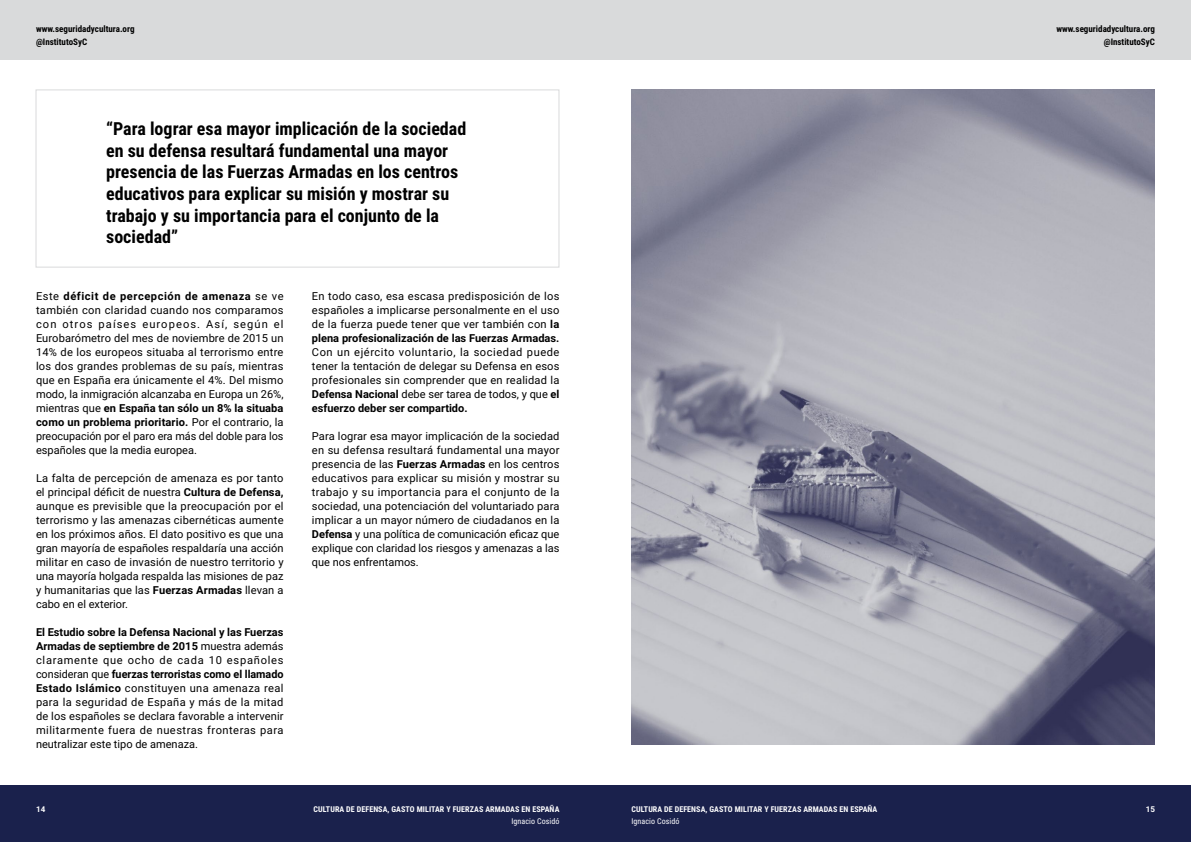
<style>
.page{position:relative;width:1191px;height:842px;background:#fff}
.page>*{position:absolute;margin:0;border:0;box-sizing:border-box;transform-origin:0 0}
.t1{font:700 18px/21.6px "Roboto Condensed";color:#000}
.t2{font:11px/14px "Roboto";color:#000;text-align:justify}
.t3{font:700 9px/12.4px "Roboto Condensed";color:#000;text-align:right}
.t4{font:700 8px "Roboto Condensed";letter-spacing:.01em;color:#fff}
.t5{font:8px "Roboto Condensed";letter-spacing:.01em;color:#fff}
.t6{font:700 8px "Roboto";color:#fff}
.s1{font-weight:700}
</style>
<div class="page">
<div style="left:595px;top:785px;width:596px;height:57px;background:#1a214c"></div>
<div style="left:595px;top:0;width:596px;height:60px;background:#d9dadb"></div>
<div style="left:0;top:785px;width:595px;height:57px;background:#1a214c"></div>
<div style="left:0;top:0;width:595px;height:60px;background:#d9dadb"></div>
<div style="left:36px;top:89px;width:523px;height:179px;border:1px solid #d9dadb"></div>
<img style="left:631px;top:89px;width:524px;height:655px">
<p class="t3" style="left:36px;top:23px;width:100px;text-align:left">www.seguridadycultura.org @InstitutoSyC</p>
<p class="t1" style="left:106px;top:117px;width:361px">“Para lograr esa mayor implicación de la sociedad en su defensa resultará fundamental una mayor presencia de las Fuerzas Armadas en los centros educativos para explicar su misión y mostrar su trabajo y su importancia para el conjunto de la sociedad”</p>
<p class="t2" style="left:36px;top:288px;width:249px">Este <span class="s1">déficit de percepción de amenaza</span> se ve también con claridad cuando nos comparamos con otros países europeos. Así, según el Eurobarómetro del mes de noviembre de 2015 un 14% de los europeos situaba al terrorismo entre los dos grandes problemas de su país, mientras que en España era únicamente el 4%. Del mismo modo, la inmigración alcanzaba en Europa un 26%, mientras que <span class="s1">en España tan sólo un 8% la situaba como un problema prioritario.</span> Por el contrario, la preocupación por el paro era más del doble para los españoles que la media europea.</p>
<p class="t2" style="left:36px;top:470px;width:249px">La falta de percepción de amenaza es por tanto el principal déficit de nuestra <span class="s1">Cultura de Defensa, </span>aunque es previsible que la preocupación por el terrorismo y las amenazas cibernéticas aumente en los próximos años. El dato positivo es que una gran mayoría de españoles respaldaría una acción militar en caso de invasión de nuestro territorio y una mayoría holgada respalda las misiones de paz y humanitarias que las <span class="s1">Fuerzas Armadas</span> llevan a cabo en el exterior.</p>
<p class="t2" style="left:36px;top:624px;width:249px"><span class="s1">El Estudio sobre la Defensa Nacional y las Fuerzas Armadas de septiembre de 2015</span> muestra además claramente que ocho de cada 10 españoles consideran que <span class="s1">fuerzas terroristas como el llamado Estado Islámico</span> constituyen una amenaza real para la seguridad de España y más de la mitad de los españoles se declara favorable a intervenir militarmente fuera de nuestras fronteras para neutralizar este tipo de amenaza.</p>
<p class="t2" style="left:312px;top:288px;width:249px">En todo caso, esa escasa predisposición de los españoles a implicarse personalmente en el uso de la fuerza puede tener que ver también con <span class="s1">la plena profesionalización de las Fuerzas Armadas.</span></p>
<p class="t2" style="left:312px;top:344px;width:249px">Con un ejército voluntario, la sociedad puede tener la tentación de delegar su Defensa en esos profesionales sin comprender que en realidad la <span class="s1">Defensa Nacional</span> debe ser tarea de todos, y que <span class="s1">el esfuerzo deber ser compartido.</span></p>
<p class="t2" style="left:312px;top:428px;width:249px">Para lograr esa mayor implicación de la sociedad en su defensa resultará fundamental una mayor presencia de las <span class="s1">Fuerzas Armadas</span> en los centros educativos para explicar su misión y mostrar su trabajo y su importancia para el conjunto de la sociedad, una potenciación del voluntariado para implicar a un mayor número de ciudadanos en la <span class="s1">Defensa</span> y una política de comunicación eficaz que explique con claridad los riesgos y amenazas a las que nos enfrentamos.</p>
<p class="t6" style="left:36px;top:804px;width:11px">14</p>
<p class="t4" style="left:313px;top:804px;width:247px">CULTURA DE DEFENSA, GASTO MILITAR Y FUERZAS ARMADAS EN ESPAÑA</p>
<p class="t5" style="left:511px;top:815px;width:50px">Ignacio Cosidó</p>
<p class="t3" style="left:1056px;top:23px;width:100px">www.seguridadycultura.org @InstitutoSyC</p>
<p class="t4" style="left:631px;top:804px;width:247px">CULTURA DE DEFENSA, GASTO MILITAR Y FUERZAS ARMADAS EN ESPAÑA</p>
<p class="t6" style="left:1145px;top:804px;width:11px">15</p>
<p class="t5" style="left:631px;top:815px;width:50px">Ignacio Cosidó</p>
</div>
